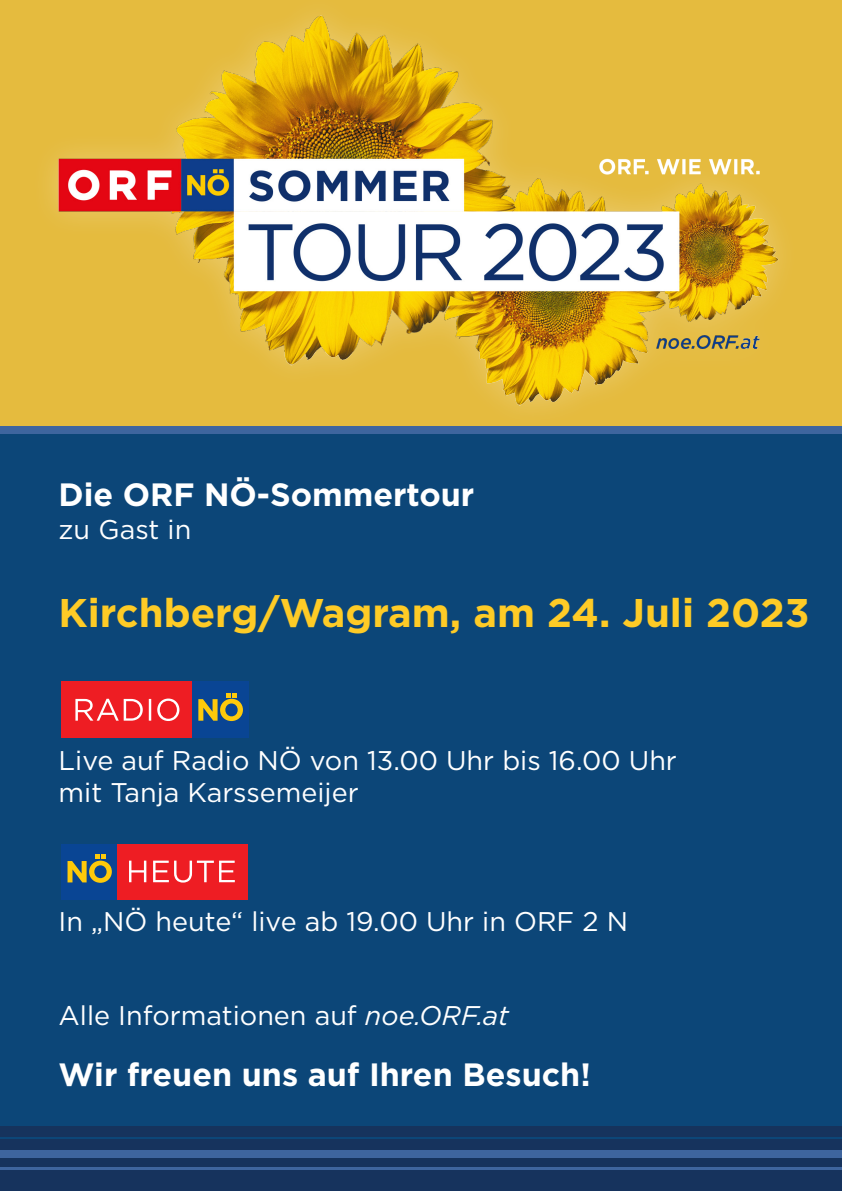
<style>
.page{position:relative;width:842px;height:1191px;background:#fff}
.page>*{position:absolute;margin:0;border:0;box-sizing:border-box;transform-origin:0 0}
.t1{font:700 40px "Gotham";color:#fecb26}
.t2{font:700 32.2px "Gotham";color:#fff}
.t3{font:27px "Gotham";color:#fff}
.s1{font-style:italic}
</style>
<div class="page">
<div style="left:0;top:365px;width:842px;height:801px;background:#0c4678"></div>
<div style="left:0;top:1150px;width:842px;height:41px;background:#3e659e"></div>
<div style="left:0;top:0;width:842px;height:426px;background:#e5bb3e"></div>
<img style="left:52px;top:15px;width:728px;height:395px">
<div style="left:0;top:426px;width:842px;height:8px;background:#3e659e"></div>
<div style="left:0;top:1139px;width:842px;height:11px;background:#16335d"></div>
<div style="left:0;top:1126px;width:842px;height:11px;background:#16335d"></div>
<div style="left:0;top:1158px;width:842px;height:8px;background:#16335d"></div>
<div style="left:0;top:1170px;width:842px;height:21px;background:#16335d"></div>
<img style="left:582px;top:140px;width:198px;height:54px">
<div style="left:117px;top:843px;width:130px;height:56px;background:#ee1d23"></div>
<svg style="left:129px;top:860px;width:106px;height:22px"></svg>
<div style="left:61px;top:843px;width:56px;height:56px;background:#094594"></div>
<svg style="left:68px;top:854px;width:44px;height:28px"></svg>
<div style="left:61px;top:681px;width:131px;height:57px;background:#ee1d23"></div>
<svg style="left:75px;top:698px;width:104px;height:23px"></svg>
<div style="left:192px;top:681px;width:56px;height:57px;background:#094594"></div>
<svg style="left:198px;top:693px;width:45px;height:28px"></svg>
<p class="t2" style="left:59px;top:474px;width:417px">Die ORF NÖ-Sommertour</p>
<p class="t3" style="left:59px;top:512px;width:134px">zu Gast in</p>
<p class="t1" style="left:59px;top:586px;width:752px">Kirchberg/Wagram, am 24. Juli 2023</p>
<p class="t3" style="left:59px;top:743px;width:620px">Live auf Radio NÖ von 13.00 Uhr bis 16.00 Uhr</p>
<p class="t3" style="left:59px;top:775px;width:302px">mit Tanja Karssemeijer</p>
<p class="t3" style="left:59px;top:904px;width:571px">In „NÖ heute“ live ab 19.00 Uhr in ORF 2 N</p>
<p class="t3" style="left:59px;top:998px;width:452px">Alle Informationen auf <span class="s1">noe.ORF.at</span></p>
<p class="t2" style="left:59px;top:1053px;width:534px">Wir freuen uns auf Ihren Besuch!</p>
</div>
